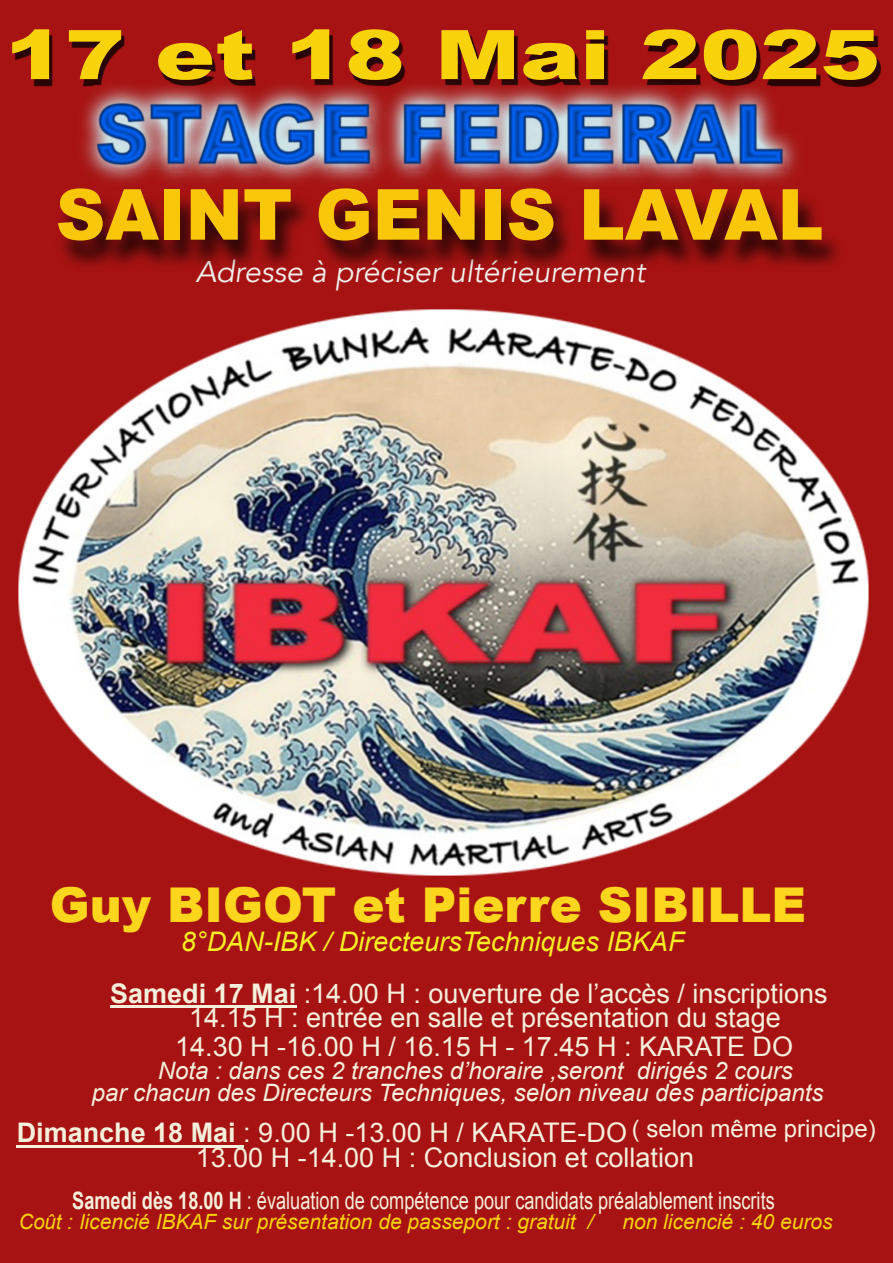
<style>
.page{position:relative;width:893px;height:1263px;background:#a71312}
.page>*{position:absolute;margin:0;border:0;box-sizing:border-box;transform-origin:0 0}
.t1{font:900 70.5px "Arial";color:#f8c709}
.t2{font:900 68.4px "Arial";color:#f8d309;scale:1.32 1}
.t3{font:900 48px "Arial";color:#fbd61d}
.t4{font:italic 30px "Avenir";color:#f1f0ed}
.t5{font:27px "Arial";color:#f5efdb}
.t6{font:italic 27px "Arial";color:#f6ef24}
.t7{font:italic 24px "Arial";color:#f5efdb}
.t8{font:24px "Arial";color:#f5efdb;scale:.76 1}
.t9{font:italic 21px "Arial";color:#f8d309}
.s1{font-weight:700}
</style>
<div class="page">
<hr style="left:110px;top:1005px;width:186px;height:3px;background:#f5efdb">
<hr style="left:17px;top:1145px;width:219px;height:3px;background:#f5efdb">
<svg style="left:236px;top:1145px;width:7px;height:3px"></svg>
<img style="left:16px;top:35px;width:864px;height:51px">
<img style="left:75px;top:80px;width:731px;height:102px">
<img style="left:18px;top:309px;width:851px;height:566px">
<h2 class="t2" style="left:5px;top:30px;width:665px">17 et 18 Mai 2025</h2>
<h1 class="t1" style="left:56px;top:189px;width:769px">SAINT GENIS LAVAL</h1>
<p class="t4" style="left:196px;top:252px;width:451px">Adresse à préciser ultérieurement</p>
<h3 class="t3" style="left:50px;top:887px;width:758px">Guy BIGOT et Pierre SIBILLE</h3>
<p class="t6" style="left:181px;top:932px;width:505px">8°DAN-IBK / DirecteursTechniques IBKAF</p>
<p class="t5" style="left:110px;top:983px;width:719px"><span class="s1">Samedi 17 Mai</span> :14.00 H : ouverture de l’accès / inscriptions</p>
<p class="t5" style="left:189px;top:1008px;width:593px">14.15 H : entrée en salle et présentation du stage</p>
<p class="t5" style="left:175px;top:1037px;width:619px">14.30 H -16.00 H / 16.15 H - 17.45 H : KARATE DO</p>
<p class="t7" style="left:158px;top:1062px;width:637px">Nota : dans ces 2 tranches d’horaire ,seront dirigés 2 cours</p>
<p class="t7" style="left:92px;top:1084px;width:733px">par chacun des Directeurs Techniques, selon niveau des participants</p>
<p class="t5" style="left:17px;top:1122px;width:861px"><span class="s1">Dimanche 18 Mai</span> : 9.00 H -13.00 H / KARATE-DO <sup>(</sup> <sup>selon</sup> <sup>même</sup> <sup>principe)</sup></p>
<p class="t5" style="left:196px;top:1148px;width:500px">13.00 H -14.00 H : Conclusion et collation</p>
<p class="t8" style="left:72px;top:1192px;width:926px"><span class="s1">Samedi dès 18.00 H</span> : évaluation de compétence pour candidats préalablement inscrits</p>
<p class="t9" style="left:19px;top:1214px;width:576px">Coût : licencié IBKAF sur présentation de passeport : gratuit /</p>
<p class="t9" style="left:622px;top:1214px;width:212px">non licencié : 40 euros</p>
</div>
